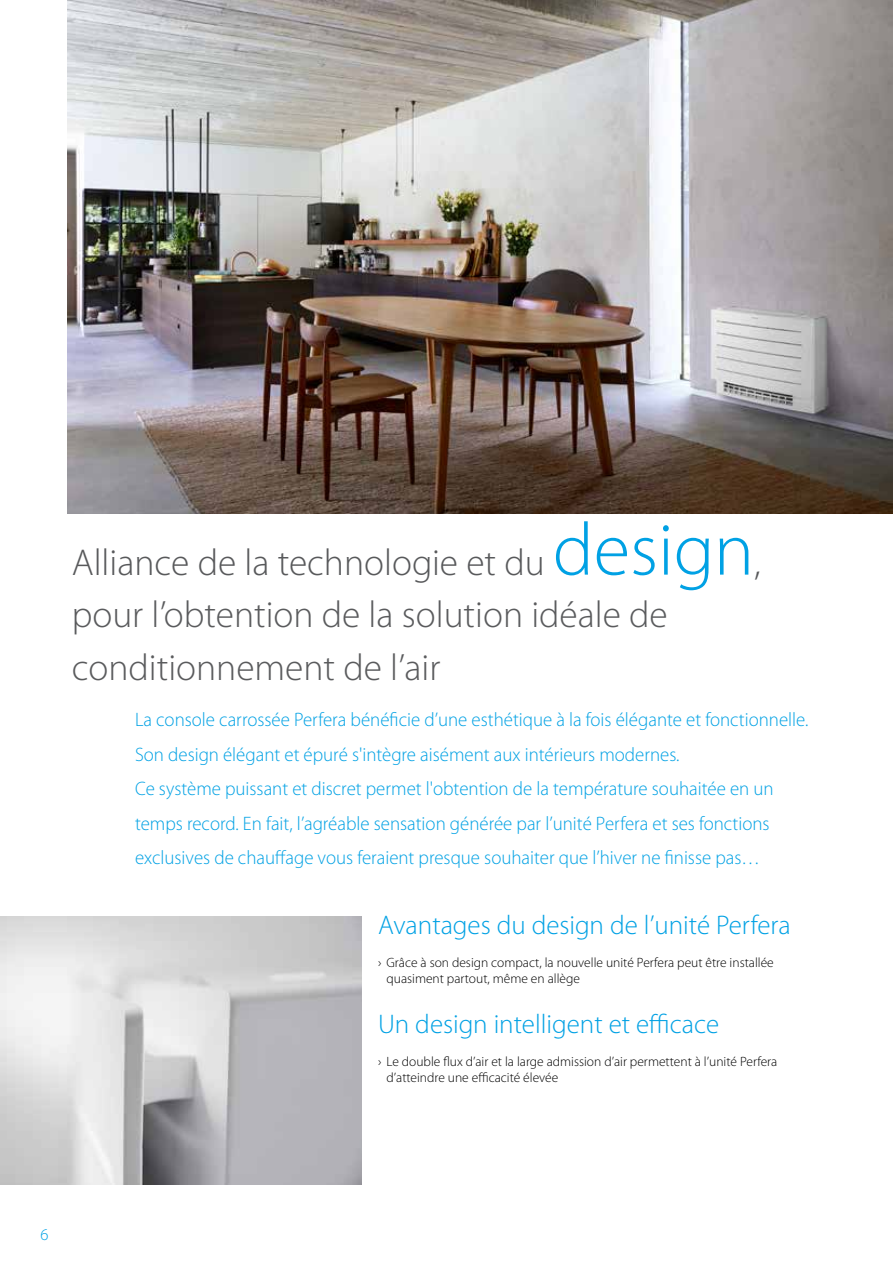
<style>
.page{position:relative;width:893px;height:1263px;background:#fff}
.page>*{position:absolute;margin:0;border:0;box-sizing:border-box;transform-origin:0 0}
.t1{font:300 37.5px/52.5px "Myriad Pro";color:#5a5b5d}
.t2{font:300 27px "Myriad Pro";color:#00a1e4}
.t3{font:300 19.5px/34.5px "Myriad Pro";color:#00a1e4}
.t4{font:300 16.5px "Myriad Pro";color:#00a1e4}
.t5{font:300 13.5px/16.5px "Myriad Pro";color:#000}
.s1{color:#58595b}
.s2{font-size:75px;color:#00a1e4}
</style>
<div class="page">
<img style="left:0;top:917px;width:362px;height:267px">
<img style="left:68px;top:0;width:825px;height:513px">
<h1 class="t1" style="left:72px;top:538px;width:690px"><span class="s1">Alliance de la technologie et du</span> <span class="s2">design</span><span class="s1">, </span>pour l’obtention de la solution idéale de conditionnement de l’air</h1>
<p class="t3" style="left:135px;top:704px;width:675px">La console carrossée Perfera bénéficie d’une esthétique à la fois élégante et fonctionnelle.<br>Son design élégant et épuré s'intègre aisément aux intérieurs modernes.<br>Ce système puissant et discret permet l'obtention de la température souhaitée en un temps record. En fait, l’agréable sensation générée par l’unité Perfera et ses fonctions exclusives de chauffage vous feraient presque souhaiter que l’hiver ne finisse pas…</p>
<h2 class="t2" style="left:378px;top:911px;width:414px">Avantages du design de l’unité Perfera</h2>
<p class="t5" style="left:387px;top:954px;width:389px;text-indent:-9px">› Grâce à son design compact, la nouvelle unité Perfera peut être installée quasiment partout, même en allège</p>
<h2 class="t2" style="left:378px;top:1010px;width:343px">Un design intelligent et efficace</h2>
<p class="t5" style="left:387px;top:1053px;width:392px;text-indent:-9px">› Le double flux d’air et la large admission d’air permettent à l’unité Perfera d’atteindre une efficacité élevée</p>
<p class="t4" style="left:40px;top:1226px;width:10px">6</p>
</div>
